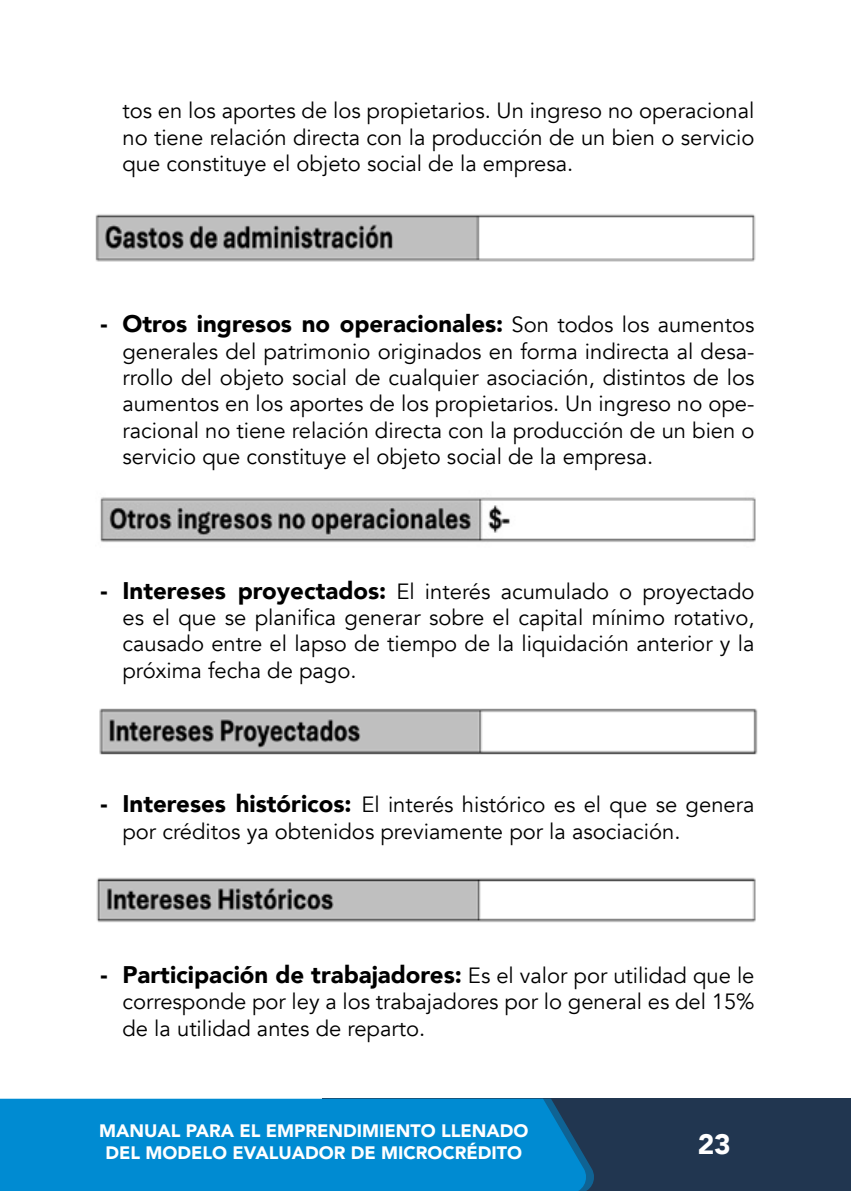
<style>
.page{position:relative;width:851px;height:1191px;background:#fff}
.page>*{position:absolute;margin:0;border:0;box-sizing:border-box;transform-origin:0 0}
.t1{font:900 28px "Avenir";color:#fff}
.t2{font:900 24px "Avenir";color:#000}
.t3{font:22px/26.4px "Avenir";color:#000;text-align:justify}
.t4{font:900 18px/22px "Avenir";color:#fff;text-align:center}
.s1{font-weight:400;font-size:22px}
.s2{font-weight:900;font-size:24px}
</style>
<div class="page">
<div style="left:322px;top:1098px;width:528px;height:93px;background:#213650"></div>
<div style="left:0;top:1098px;width:590px;height:93px;background:#008bd2"></div>
<img style="left:100px;top:497px;width:656px;height:46px">
<img style="left:99px;top:708px;width:659px;height:47px">
<img style="left:96px;top:877px;width:660px;height:46px">
<img style="left:95px;top:214px;width:661px;height:48px">
<p class="t3" style="left:122px;top:98px;width:633px">tos en los aportes de los propietarios. Un ingreso no operacional no tiene relación directa con la producción de un bien o servicio que constituye el objeto social de la empresa.</p>
<p class="t2" style="left:100px;top:303px;width:655px">- Otros ingresos no operacionales: <span class="s1">Son todos los aumentos</span></p>
<p class="t3" style="left:122px;top:338px;width:633px">generales del patrimonio originados en forma indirecta al desa&shy;rrollo del objeto social de cualquier asociación, distintos de los aumentos en los aportes de los propietarios. Un ingreso no ope&shy;racional no tiene relación directa con la producción de un bien o servicio que constituye el objeto social de la empresa.</p>
<p class="t3" style="left:122px;top:578px;width:633px;text-indent:-22px"><span class="s2">- Intereses proyectados:</span> El interés acumulado o proyectado es el que se planifica generar sobre el capital mínimo rotativo, causado entre el lapso de tiempo de la liquidación anterior y la próxima fecha de pago.</p>
<p class="t3" style="left:122px;top:792px;width:633px;text-indent:-22px"><span class="s2">- Intereses históricos:</span> El interés histórico es el que se genera por créditos ya obtenidos previamente por la asociación.</p>
<p class="t2" style="left:100px;top:953px;width:655px">- Participación de trabajadores: <span class="s1">Es el valor por utilidad que le</span></p>
<p class="t3" style="left:122px;top:988px;width:633px">corresponde por ley a los trabajadores por lo general es del 15% de la utilidad antes de reparto.</p>
<p class="t4" style="left:99px;top:1118px;width:431px">MANUAL PARA EL EMPRENDIMIENTO LLENADO<br>DEL MODELO EVALUADOR DE MICROCRÉDITO</p>
<p class="t1" style="left:697px;top:1120px;width:35px">23</p>
</div>
